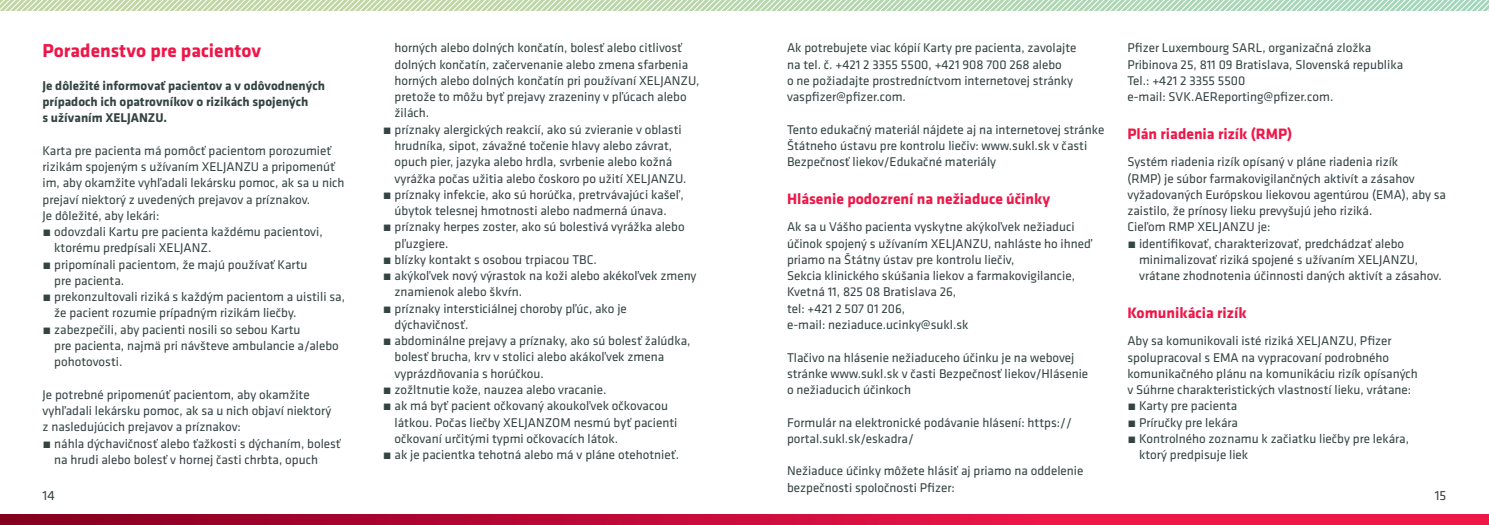
<style>
.page{position:relative;width:1489px;height:525px;background:#fff}
.page>*{position:absolute;margin:0;border:0;box-sizing:border-box;transform-origin:0 0}
.t1{font:700 19.38px "Klavika";color:#ed1748}
.t2{font:700 15.62px "Klavika";color:#ed1748}
.t3{font:13.75px "Klavika";color:#344443}
.t4{font:13.12px/16.2px "Klavika";color:#344443}
.t5{font:700 13.12px/16.2px "Klavika";color:#344443}
</style>
<div class="page">
<svg style="left:0;top:514px;width:1488px;height:10px;background:#c60d39"></svg>
<svg style="left:0;top:0;width:1488px;height:11px;background:#c8e0c2"></svg>
<p class="t4" style="left:1127px;top:39px;width:277px">Pfizer Luxembourg SARL, organizačná zložka Pribinova 25, 811 09 Bratislava, Slovenská republika Tel.: +421 2 3355 5500<br>e-mail: SVK.AEReporting@pfizer.com.</p>
<p class="t2" style="left:1127px;top:122px;width:166px">Plán riadenia rizík (RMP)</p>
<p class="t4" style="left:1127px;top:153px;width:320px">Systém riadenia rizík opísaný v pláne riadenia rizík<br>(RMP) je súbor farmakovigilančných aktivít a zásahov vyžadovaných Európskou liekovou agentúrou (EMA), aby sa zaistilo, že prínosy lieku prevyšujú jeho riziká.<br>Cieľom RMP XELJANZU je:</p>
<p class="t4" style="left:1138px;top:234px;width:304px;text-indent:-12px">• identifikovať, charakterizovať, predchádzať alebo minimalizovať riziká spojené s užívaním XELJANZU, vrátane zhodnotenia účinnosti daných aktivít a zásahov.</p>
<p class="t2" style="left:1127px;top:301px;width:121px">Komunikácia rizík</p>
<p class="t4" style="left:1127px;top:332px;width:292px">Aby sa komunikovali isté riziká XELJANZU, Pfizer spolupracoval s EMA na vypracovaní podrobného komunikačného plánu na komunikáciu rizík opísaných v Súhrne charakteristických vlastností lieku, vrátane:</p>
<p class="t4" style="left:1127px;top:397px;width:111px">• Karty pre pacienta</p>
<p class="t4" style="left:1127px;top:413px;width:112px">• Príručky pre lekára</p>
<p class="t4" style="left:1138px;top:429px;width:271px;text-indent:-12px">• Kontrolného zoznamu k začiatku liečby pre lekára, ktorý predpisuje liek</p>
<p class="t4" style="left:787px;top:39px;width:291px">Ak potrebujete viac kópií Karty pre pacienta, zavolajte na tel. č. +421 2 3355 5500, +421 908 700 268 alebo<br>o ne požiadajte prostredníctvom internetovej stránky vaspfizer@pfizer.com.</p>
<p class="t4" style="left:787px;top:121px;width:319px">Tento edukačný materiál nájdete aj na internetovej stránke<br>Štátneho ústavu pre kontrolu liečiv: www.sukl.sk v časti<br>Bezpečnosť liekov/Edukačné materiály</p>
<p class="t2" style="left:787px;top:187px;width:265px">Hlásenie podozrení na nežiaduce účinky</p>
<p class="t4" style="left:787px;top:218px;width:307px">Ak sa u Vášho pacienta vyskytne akýkoľvek nežiaduci účinok spojený s užívaním XELJANZU, nahláste ho ihneď priamo na Štátny ústav pre kontrolu liečiv,<br>Sekcia klinického skúšania liekov a farmakovigilancie, Kvetná 11, 825 08 Bratislava 26,<br>tel: +421 2 507 01 206,<br>e-mail: neziaduce.ucinky@sukl.sk</p>
<p class="t4" style="left:787px;top:348px;width:302px">Tlačivo na hlásenie nežiaduceho účinku je na webovej stránke www.sukl.sk v časti Bezpečnosť liekov/Hlásenie o nežiaducich účinkoch</p>
<p class="t4" style="left:787px;top:413px;width:286px">Formulár na elektronické podávanie hlásení: https:// portal.sukl.sk/eskadra/</p>
<p class="t4" style="left:787px;top:462px;width:298px">Nežiaduce účinky môžete hlásiť aj priamo na oddelenie bezpečnosti spoločnosti Pfizer:</p>
<p class="t4" style="left:394px;top:39px;width:306px">horných alebo dolných končatín, bolesť alebo citlivosť dolných končatín, začervenanie alebo zmena sfarbenia horných alebo dolných končatín pri používaní XELJANZU, pretože to môžu byť prejavy zrazeniny v pľúcach alebo žilách.</p>
<p class="t4" style="left:394px;top:121px;width:293px;text-indent:-12px">• príznaky alergických reakcií, ako sú zvieranie v oblasti hrudníka, sipot, závažné točenie hlavy alebo závrat, opuch pier, jazyka alebo hrdla, svrbenie alebo kožná vyrážka počas užitia alebo čoskoro po užití XELJANZU.</p>
<p class="t4" style="left:383px;top:186px;width:302px;text-align:center">• príznaky infekcie, ako sú horúčka, pretrvávajúci kašeľ, úbytok telesnej hmotnosti alebo nadmerná únava.</p>
<p class="t4" style="left:394px;top:218px;width:291px;text-indent:-12px">• príznaky herpes zoster, ako sú bolestivá vyrážka alebo pľuzgiere.</p>
<p class="t4" style="left:383px;top:251px;width:215px">• blízky kontakt s osobou trpiacou TBC.</p>
<p class="t4" style="left:394px;top:267px;width:303px;text-indent:-12px">• akýkoľvek nový výrastok na koži alebo akékoľvek zmeny znamienok alebo škvŕn.</p>
<p class="t4" style="left:394px;top:299px;width:234px;text-indent:-12px">• príznaky intersticiálnej choroby pľúc, ako je dýchavičnosť.</p>
<p class="t4" style="left:394px;top:332px;width:297px;text-indent:-12px">• abdominálne prejavy a príznaky, ako sú bolesť žalúdka, bolesť brucha, krv v stolici alebo akákoľvek zmena vyprázdňovania s horúčkou.</p>
<p class="t4" style="left:383px;top:381px;width:225px">• zožltnutie kože, nauzea alebo vracanie.</p>
<p class="t4" style="left:394px;top:397px;width:284px;text-indent:-12px">• ak má byť pacient očkovaný akoukoľvek očkovacou látkou. Počas liečby XELJANZOM nesmú byť pacienti očkovaní určitými typmi očkovacích látok.</p>
<p class="t4" style="left:383px;top:446px;width:298px">• ak je pacientka tehotná alebo má v pláne otehotnieť.</p>
<h1 class="t1" style="left:43px;top:37px;width:220px">Poradenstvo pre pacientov</h1>
<p class="t5" style="left:43px;top:76px;width:284px">Je dôležité informovať pacientov a v odôvodnených prípadoch ich opatrovníkov o rizikách spojených<br>s užívaním XELJANZU.</p>
<p class="t4" style="left:43px;top:142px;width:303px">Karta pre pacienta má pomôcť pacientom porozumieť rizikám spojeným s užívaním XELJANZU a pripomenúť im, aby okamžite vyhľadali lekársku pomoc, ak sa u nich prejaví niektorý z uvedených prejavov a príznakov.<br>Je dôležité, aby lekári:</p>
<p class="t4" style="left:54px;top:223px;width:270px;text-indent:-12px">• odovzdali Kartu pre pacienta každému pacientovi, ktorému predpísali XELJANZ.</p>
<p class="t4" style="left:54px;top:255px;width:255px;text-indent:-12px">• pripomínali pacientom, že majú používať Kartu pre pacienta.</p>
<p class="t4" style="left:54px;top:288px;width:292px;text-indent:-12px">• prekonzultovali riziká s každým pacientom a uistili sa, že pacient rozumie prípadným rizikám liečby.</p>
<p class="t4" style="left:54px;top:320px;width:286px;text-indent:-12px">• zabezpečili, aby pacienti nosili so sebou Kartu<br>pre pacienta, najmä pri návšteve ambulancie a/alebo pohotovosti.</p>
<p class="t4" style="left:43px;top:385px;width:290px">Je potrebné pripomenúť pacientom, aby okamžite vyhľadali lekársku pomoc, ak sa u nich objaví niektorý z nasledujúcich prejavov a príznakov:</p>
<p class="t4" style="left:54px;top:434px;width:288px;text-indent:-12px">• náhla dýchavičnosť alebo ťažkosti s dýchaním, bolesť na hrudi alebo bolesť v hornej časti chrbta, opuch</p>
<p class="t3" style="left:43px;top:486px;width:14px">14</p>
<p class="t3" style="left:1434px;top:486px;width:13px">15</p>
</div>
